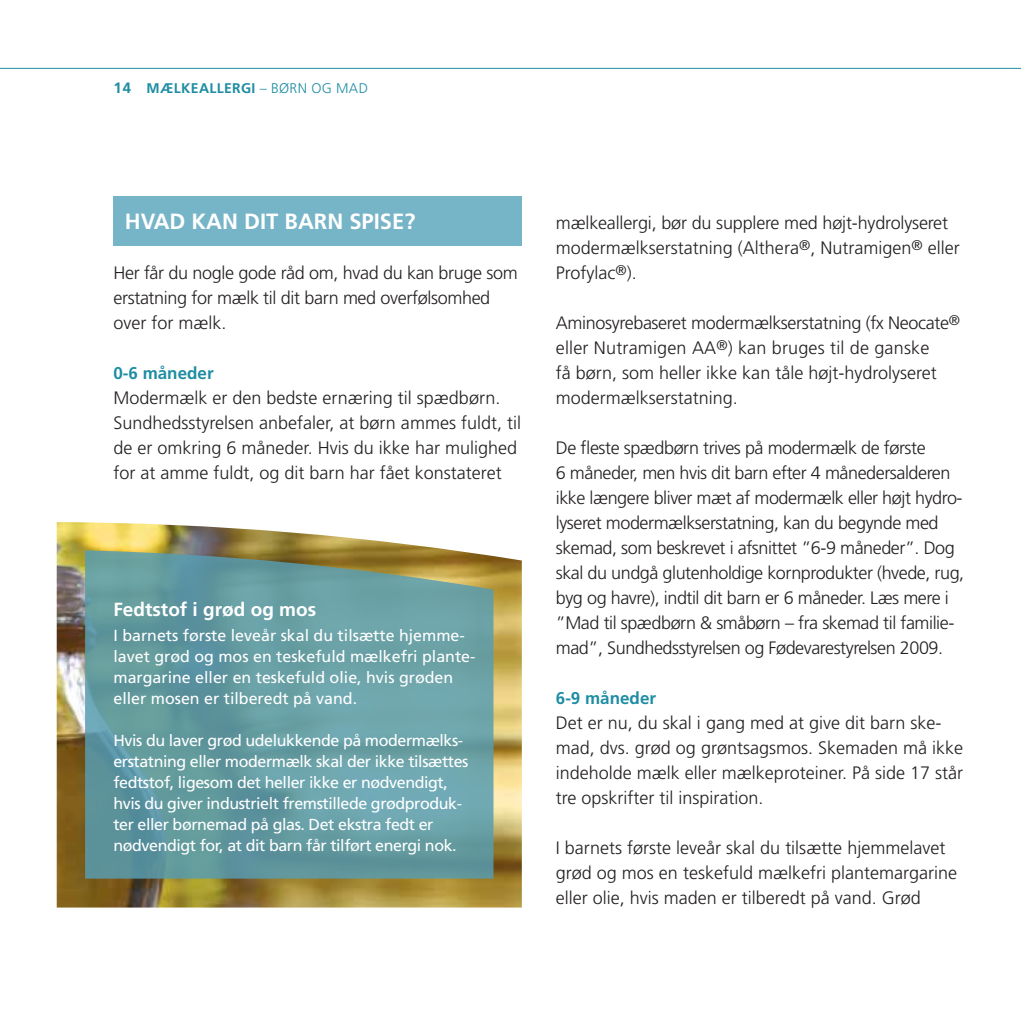
<style>
.page{position:relative;width:1021px;height:1021px;background:#fff}
.page>*{position:absolute;margin:0;border:0;box-sizing:border-box;transform-origin:0 0}
.t1{font:700 22px "Frutiger";color:#fff}
.t2{font:700 19px "Frutiger";color:#fff}
.t3{font:300 18px/25px "Frutiger";color:#231f20}
.t4{font:300 18px/25px "Frutiger";letter-spacing:-.025em;color:#231f20}
.t5{font:300 18px/25px "Frutiger";letter-spacing:-.02em;color:#231f20}
.t6{font:700 17px "Frutiger";color:#1e8da3}
.t7{font:16px/21px "Frutiger";letter-spacing:-.025em;color:#fff}
.t8{font:16px/21px "Frutiger";color:#fff}
.t9{font:700 14px "Frutiger";letter-spacing:.025em;color:#1e8da3}
.s1{font-size:15px}
.s2{font-weight:300}
</style>
<div class="page">
<div style="left:113px;top:196px;width:409px;height:49px;background:#76b4c7"></div>
<img style="left:57px;top:522px;width:465px;height:385px">
<svg style="left:85px;top:550px;width:408px;height:328px;background:#689b9e"></svg>
<hr style="left:0;top:68px;width:1020px;height:1px;background:#1e8da3">
<p class="t9" style="left:113px;top:80px;width:234px"><span class="s1">14</span> Mælkeallergi <span class="s2">– børn og mad</span></p>
<p class="t1" style="left:125px;top:208px;width:292px">Hvad kan dit barn spise?</p>
<p class="t5" style="left:113px;top:260px;width:406px">Her får du nogle gode råd om, hvad du kan bruge som erstatning for mælk til dit barn med overfølsomhed over for mælk.</p>
<p class="t6" style="left:113px;top:363px;width:102px">0-6 måneder</p>
<p class="t3" style="left:113px;top:385px;width:409px">Modermælk er den bedste ernæring til spædbørn.<br>Sundhedsstyrelsen anbefaler, at børn ammes fuldt, til de er omkring 6 måneder. Hvis du ikke har mulighed for at amme fuldt, og dit barn har fået konstateret</p>
<p class="t2" style="left:113px;top:598px;width:204px">Fedtstof i grød og mos</p>
<p class="t8" style="left:113px;top:624px;width:362px">I barnets første leveår skal du tilsætte hjemme&shy;lavet grød og mos en teskefuld mælkefri plante&shy;margarine eller en teskefuld olie, hvis grøden eller mosen er tilberedt på vand.</p>
<p class="t7" style="left:113px;top:729px;width:356px">Hvis du laver grød udelukkende på modermælks&shy;erstatning eller modermælk skal der ikke tilsættes fedtstof, ligesom det heller ikke er nødvendigt, hvis du giver industrielt fremstillede grødproduk&shy;ter eller børnemad på glas. Det ekstra fedt er nødvendigt for, at dit barn får tilført energi nok.</p>
<p class="t3" style="left:556px;top:210px;width:405px">mælkeallergi, bør du supplere med højt-hydrolyseret modermælkserstatning (Althera<sup>®</sup>, Nutramigen<sup>®</sup> eller<br>Profylac<sup>®</sup>).</p>
<p class="t3" style="left:556px;top:310px;width:405px">Aminosyrebaseret modermælkserstatning (fx Neocate<sup>® </sup>eller Nutramigen AA<sup>®</sup>) kan bruges til de ganske<br>få børn, som heller ikke kan tåle højt-hydrolyseret modermælkserstatning.</p>
<p class="t4" style="left:556px;top:435px;width:410px">De fleste spædbørn trives på modermælk de første<br>6 måneder, men hvis dit barn efter 4 månedersalderen ikke længere bliver mæt af modermælk eller højt hydro&shy;lyseret modermælkserstatning, kan du begynde med skemad, som beskrevet i afsnittet ”6-9 måneder”. Dog skal du undgå glutenholdige kornprodukter (hvede, rug, byg og havre), indtil dit barn er 6 måneder. Læs mere i ”Mad til spædbørn &amp; småbørn – fra skemad til familie&shy;mad”, Sundhedsstyrelsen og Fødevarestyrelsen 2009.</p>
<p class="t6" style="left:556px;top:688px;width:102px">6-9 måneder</p>
<p class="t3" style="left:556px;top:710px;width:409px">Det er nu, du skal i gang med at give dit barn ske&shy;mad, dvs. grød og grøntsagsmos. Skemaden må ikke indeholde mælk eller mælkeproteiner. På side 17 står tre opskrifter til inspiration.</p>
<p class="t3" style="left:556px;top:835px;width:403px">I barnets første leveår skal du tilsætte hjemmelavet grød og mos en teskefuld mælkefri plantemargarine eller olie, hvis maden er tilberedt på vand. Grød</p>
</div>
